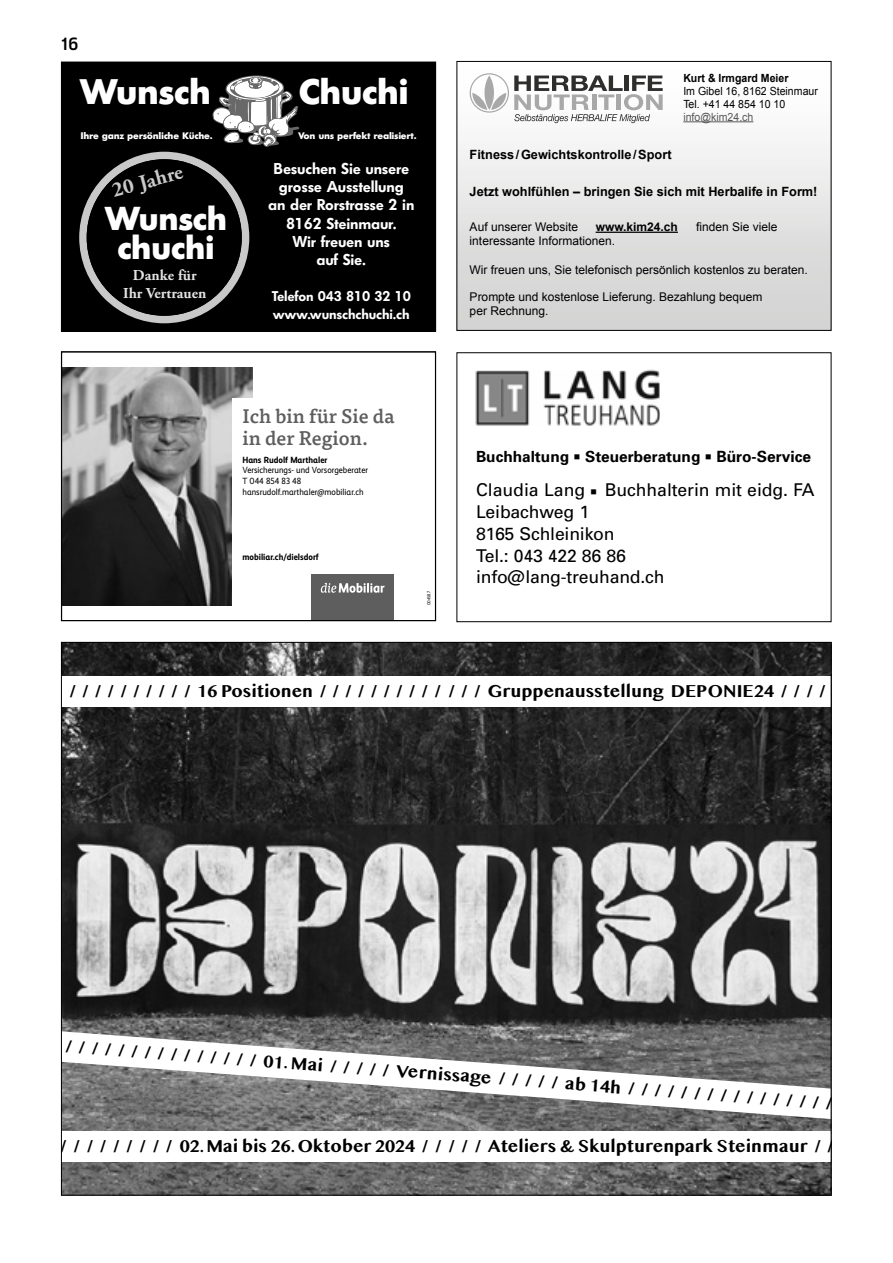
<style>
.page{position:relative;width:893px;height:1263px;background:#fff}
.page>*{position:absolute;margin:0;border:0;box-sizing:border-box;transform-origin:0 0}
.t1{font:700 34.05px "FU24";color:#fff}
.t2{font:700 31.8px/28.8px "FU24";color:#fff;text-align:center}
.t3{font:700 21.15px "Adobe Garamond";color:#c9c9c9}
.t4{font:500 19.5px/22.5px "Tisa Pro";color:#5e5e5e}
.t5{font:600 18px "Amfibia";color:#000}
.t6{font:17.7px/21.8px "Univers";letter-spacing:-.01em;color:#000}
.t7{font:700 15.75px "Bangla MN";color:#000}
.t8{font:700 15.3px "Univers";color:#000}
.t9{font:600 15.15px/18.1px "FU24";color:#fff;text-align:center}
.t10{font:700 15.15px/18.1px "Adobe Garamond";color:#e3e3e3;text-align:center}
.t11{font:600 13.65px/18.1px "FU24";color:#fff}
.t12{font:700 12.75px "Arial";color:#000}
.t13{font:12px/14.4px "Arial";color:#000}
.t14{font:700 12px "Arial";color:#000}
.t15{font:11.25px/12.8px "Arial";color:#000;scale:.94 1}
.t16{font:700 11.25px "Arial";color:#000;scale:.94 1}
.t17{font:11.25px "Arial";color:#5a5958;scale:.94 1}
.t18{font:700 9.15px "FU24";color:#fff}
.t19{font:9px/10.8px "Mobiliar Realist";color:#000}
.t20{font:700 9px "Mobiliar Realist";color:#000}
.t21{font:4.5px "Mobiliar Realist";color:#000}
.s1{font-size:15.45px}
</style>
<div class="page">
<div style="left:62px;top:62px;width:374px;height:269px;background:#000"></div>
<svg style="left:79px;top:75px;width:220px;height:248px"></svg>
<div style="left:87px;top:159px;width:155px;height:157px;background:#000;border-radius:50%"></div>
<div style="left:61px;top:62px;width:375px;height:269px;border:1px solid #000"></div>
<div style="left:311px;top:574px;width:83px;height:47px;background:#5e5e5e"></div>
<svg style="left:321px;top:583px;width:64px;height:10px"></svg>
<img style="left:63px;top:367px;width:190px;height:238px">
<div style="left:232px;top:398px;width:52px;height:215px;background:#fff"></div>
<div style="left:61px;top:351px;width:375px;height:270px;border:1px solid #000"></div>
<img style="left:63px;top:644px;width:766px;height:549px">
<div style="left:61px;top:676px;width:770px;height:30px;background:#fff"></div>
<div style="left:61px;top:1131px;width:770px;height:30px;background:#fff"></div>
<svg style="left:63px;top:1031px;width:766px;height:88px"></svg>
<div style="left:457px;top:61px;width:374px;height:269px;background:linear-gradient(to bottom,#fff,#d0d0cf)"></div>
<svg style="left:470px;top:73px;width:193px;height:50px"></svg>
<hr style="left:683px;top:121px;width:70px;height:1px;background:#5a5958">
<hr style="left:596px;top:232px;width:82px;height:1px;background:#000">
<div style="left:457px;top:61px;width:374px;height:270px;border:1px solid #000"></div>
<img style="left:475px;top:369px;width:185px;height:57px">
<p class="t5" style="left:62px;top:33px;width:18px">16</p>
<h1 class="t1" style="left:80px;top:71px;width:132px">Wunsch</h1>
<h1 class="t1" style="left:299px;top:71px;width:111px">Chuchi</h1>
<p class="t18" style="left:80px;top:131px;width:133px">Ihre ganz persönliche Küche.</p>
<p class="t18" style="left:298px;top:131px;width:120px">Von uns perfekt realisiert.</p>
<h3 class="t3" style="left:109px;top:179px;width:74px;rotate:-15deg">20 Jahre</h3>
<h2 class="t2" style="left:105px;top:204px;width:123px">Wunsch chuchi</h2>
<p class="t10" style="left:123px;top:266px;width:84px">Danke für<br>Ihr Vertrauen</p>
<p class="t9" style="left:268px;top:160px;width:147px">Besuchen Sie unsere grosse Ausstellung<br>an der Rorstrasse 2 in<br>8162 Steinmaur.<br>Wir freuen uns<br>auf Sie.</p>
<p class="t11" style="left:272px;top:287px;width:141px">Telefon 043 810 32 10 www.wunschchuchi.ch</p>
<p class="t4" style="left:242px;top:404px;width:154px">Ich bin für Sie da in der Region.</p>
<p class="t20" style="left:242px;top:454px;width:86px">Hans Rudolf Marthaler</p>
<p class="t19" style="left:242px;top:465px;width:127px">Versicherungs- und Vorsorgeberater<br>T 044 854 83 48 hansrudolf.marthaler@mobiliar.ch</p>
<p class="t20" style="left:242px;top:551px;width:78px">mobiliar.ch/dielsdorf</p>
<p class="t21" style="left:426px;top:605px;width:15px;rotate:-90deg">004587</p>
<p class="t16" style="left:683px;top:71px;width:113px">Kurt &amp; Irmgard Meier</p>
<p class="t15" style="left:683px;top:85px;width:145px">Im Gibel 16, 8162 Steinmaur<br>Tel. +41 44 854 10 10</p>
<p class="t17" style="left:683px;top:109px;width:76px">info@kim24.ch</p>
<p class="t12" style="left:470px;top:146px;width:203px">Fitness/Gewichtskontrolle/Sport</p>
<p class="t12" style="left:470px;top:183px;width:349px">Jetzt wohlfühlen – bringen Sie sich mit Herbalife in Form!</p>
<p class="t13" style="left:470px;top:220px;width:110px">Auf unserer Website</p>
<p class="t14" style="left:596px;top:219px;width:84px">www.kim24.ch</p>
<p class="t13" style="left:696px;top:220px;width:83px">finden Sie viele</p>
<p class="t13" style="left:470px;top:234px;width:147px">interessante Informationen.</p>
<p class="t13" style="left:470px;top:263px;width:340px">Wir freuen uns, Sie telefonisch persönlich kostenlos zu beraten.</p>
<p class="t13" style="left:470px;top:289px;width:294px">Prompte und kostenlose Lieferung. Bezahlung bequem per Rechnung.</p>
<p class="t8" style="left:476px;top:446px;width:337px">Buchhaltung ■ Steuerberatung ■ <span class="s1">Büro-Service</span></p>
<p class="t6" style="left:476px;top:479px;width:340px">Claudia Lang ■ Buchhalterin mit eidg. FA<br>Leibachweg 1<br>8165 Schleinikon<br>Tel.: 043 422 86 86 info@lang-treuhand.ch</p>
<p class="t7" style="left:70px;top:682px;width:756px">/ / / / / / / / / / 16 Positionen / / / / / / / / / / / / / Gruppenausstellung DEPONIE24 / / / /</p>
<p class="t7" style="left:67px;top:1039px;width:782px;rotate:4deg">/ / / / / / / / / / / / / / / 01. Mai / / / / / Vernissage / / / / / ab 14h / / / / / / / / / / / / / / / / /</p>
<p class="t7" style="left:48px;top:1137px;width:800px">/ / / / / / / / / / 02. Mai bis 26. Oktober 2024 / / / / / Ateliers &amp; Skulpturenpark Steinmaur / / /</p>
</div>
